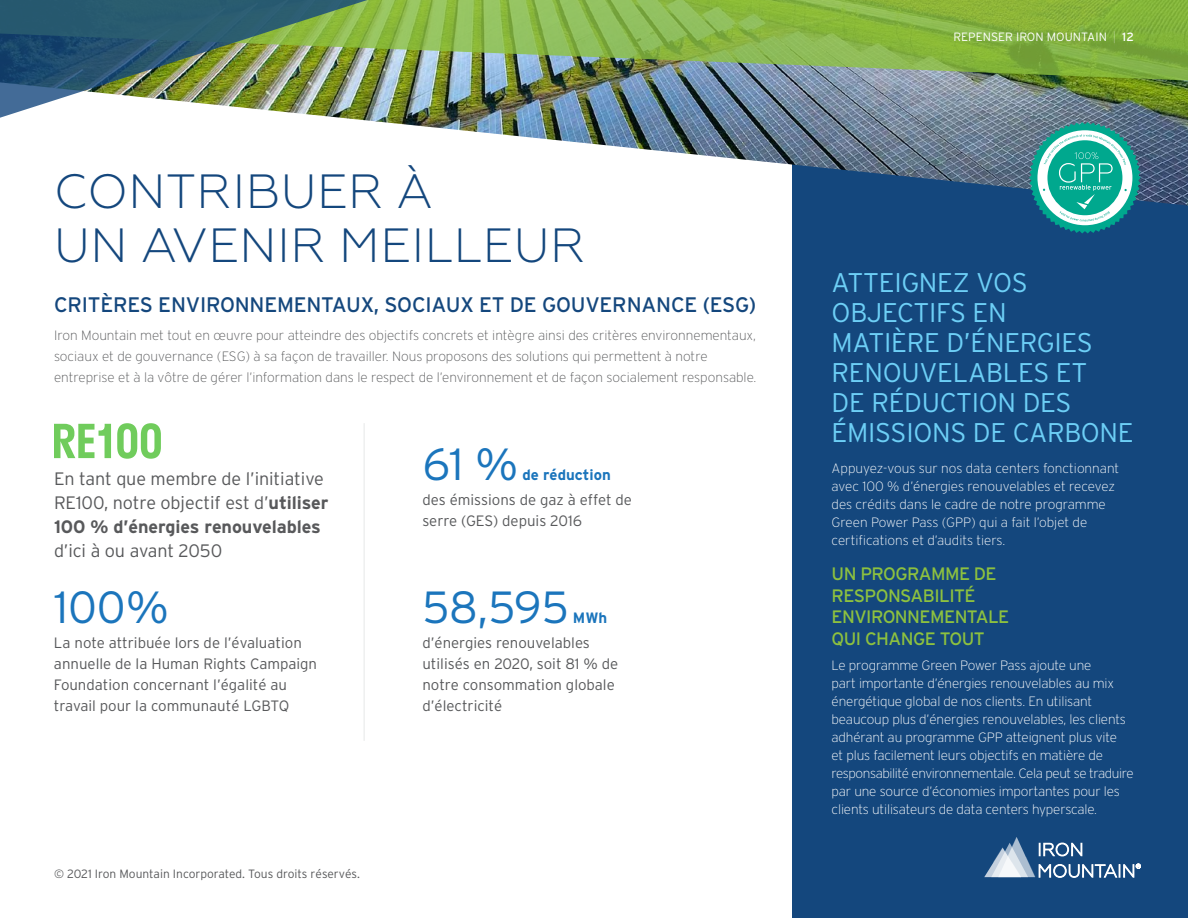
<style>
.page{position:relative;width:1188px;height:918px;background:#fff}
.page>*{position:absolute;margin:0;border:0;box-sizing:border-box;transform-origin:0 0}
.t1{font:300 48px/54px "Geometria";letter-spacing:.01em;color:#14477d}
.t2{font:300 45px "Interstate";letter-spacing:-.01em;color:#1b75bc}
.t3{font:300 27px/30px "Interstate";letter-spacing:-.01em;color:#6dcff6}
.t4{font:21px "Interstate";letter-spacing:-.01em;color:#14477d}
.t5{font:300 18px/24px "Interstate";letter-spacing:-.005em;color:#58595b}
.t6{font:18px/21.6px "Interstate";letter-spacing:-.03em;color:#8dc13f}
.t7{font:300 15px/21px "Interstate";color:#58595b}
.t8{font:700 15px "Interstate";color:#1b75bc}
.t9{font:200 13.5px/18px "Interstate";letter-spacing:-.01em;color:#fff}
.t10{font:200 13.5px/21px "Interstate";color:#58595b}
.t11{font:300 12px "Interstate";color:#58595b}
.t12{font:300 12px "Interstate";color:#fff}
.s1{font-weight:700}
.s2{font-weight:100}
.s3{font-weight:400}
</style>
<div class="page">
<div style="left:792px;top:153px;width:396px;height:765px;background:#14477d"></div>
<img style="left:382px;top:81px;width:806px;height:125px">
<img style="left:410px;top:0;width:778px;height:81px">
<img style="left:0;top:0;width:410px;height:122px">
<svg style="left:54px;top:424px;width:57px;height:34px"></svg>
<svg style="left:117px;top:423px;width:44px;height:36px"></svg>
<svg style="left:1029px;top:122px;width:112px;height:111px"></svg>
<hr style="left:364px;top:423px;width:1px;height:318px;background:#e6e8e8">
<svg style="left:984px;top:837px;width:157px;height:41px"></svg>
<h1 class="t1" style="left:54px;top:165px;width:533px">CONTRIBUER À<br>UN AVENIR MEILLEUR</h1>
<h3 class="t4" style="left:54px;top:292px;width:704px">CRITÈRES ENVIRONNEMENTAUX, SOCIAUX ET DE GOUVERNANCE (ESG)</h3>
<p class="t10" style="left:54px;top:325px;width:704px">Iron Mountain met tout en œuvre pour atteindre des objectifs concrets et intègre ainsi des critères environnementaux, sociaux et de gouvernance (ESG) à sa façon de travailler. Nous proposons des solutions qui permettent à notre entreprise et à la vôtre de gérer l’information dans le respect de l’environnement et de façon socialement responsable.</p>
<h3 class="t5" style="left:54px;top:467px;width:276px">En tant que membre de l’initiative<br>RE100, notre objectif est d’<span class="s1">utiliser<br>100 % d’énergies renouvelables</span></h3>
<h3 class="t5" style="left:54px;top:539px;width:170px">d’ici à ou avant 2050</h3>
<h2 class="t2" style="left:54px;top:580px;width:117px">100%</h2>
<p class="t7" style="left:54px;top:632px;width:265px">La note attribuée lors de l’évaluation annuelle de la Human Rights Campaign Foundation concernant l’égalité au travail pour la communauté LGBTQ</p>
<p class="t11" style="left:54px;top:866px;width:307px">© 2021 Iron Mountain Incorporated. Tous droits réservés.</p>
<h2 class="t2" style="left:422px;top:437px;width:98px">61 %</h2>
<p class="t8" style="left:522px;top:466px;width:90px">de réduction</p>
<p class="t7" style="left:422px;top:489px;width:211px">des émissions de gaz à effet de serre (GES) depuis 2016</p>
<h2 class="t2" style="left:422px;top:580px;width:148px">58,595</h2>
<p class="t8" style="left:573px;top:608px;width:36px">MWh</p>
<p class="t7" style="left:422px;top:632px;width:197px">d’énergies renouvelables utilisés en 2020, soit 81 % de notre consommation globale d’électricité</p>
<p class="t12" style="left:953px;top:29px;width:182px">REPENSER IRON MOUNTAIN <span class="s2">|</span> <span class="s3">12</span></p>
<h3 class="t3" style="left:832px;top:267px;width:304px">ATTEIGNEZ VOS<br>OBJECTIFS EN<br>MATIÈRE D’ÉNERGIES<br>RENOUVELABLES ET<br>DE RÉDUCTION DES<br>ÉMISSIONS DE CARBONE</h3>
<p class="t9" style="left:832px;top:459px;width:289px">Appuyez-vous sur nos data centers fonctionnant avec 100 % d’énergies renouvelables et recevez des crédits dans le cadre de notre programme Green Power Pass (GPP) qui a fait l’objet de certifications et d’audits tiers.</p>
<h3 class="t6" style="left:832px;top:563px;width:179px">UN PROGRAMME DE<br>RESPONSABILITÉ<br>ENVIRONNEMENTALE<br>QUI CHANGE TOUT</h3>
<p class="t9" style="left:832px;top:656px;width:304px">Le programme Green Power Pass ajoute une<br>part importante d’énergies renouvelables au mix énergétique global de nos clients. En utilisant beaucoup plus d’énergies renouvelables, les clients adhérant au programme GPP atteignent plus vite<br>et plus facilement leurs objectifs en matière de responsabilité environnementale. Cela peut se traduire par une source d’économies importantes pour les clients utilisateurs de data centers hyperscale.</p>
</div>
